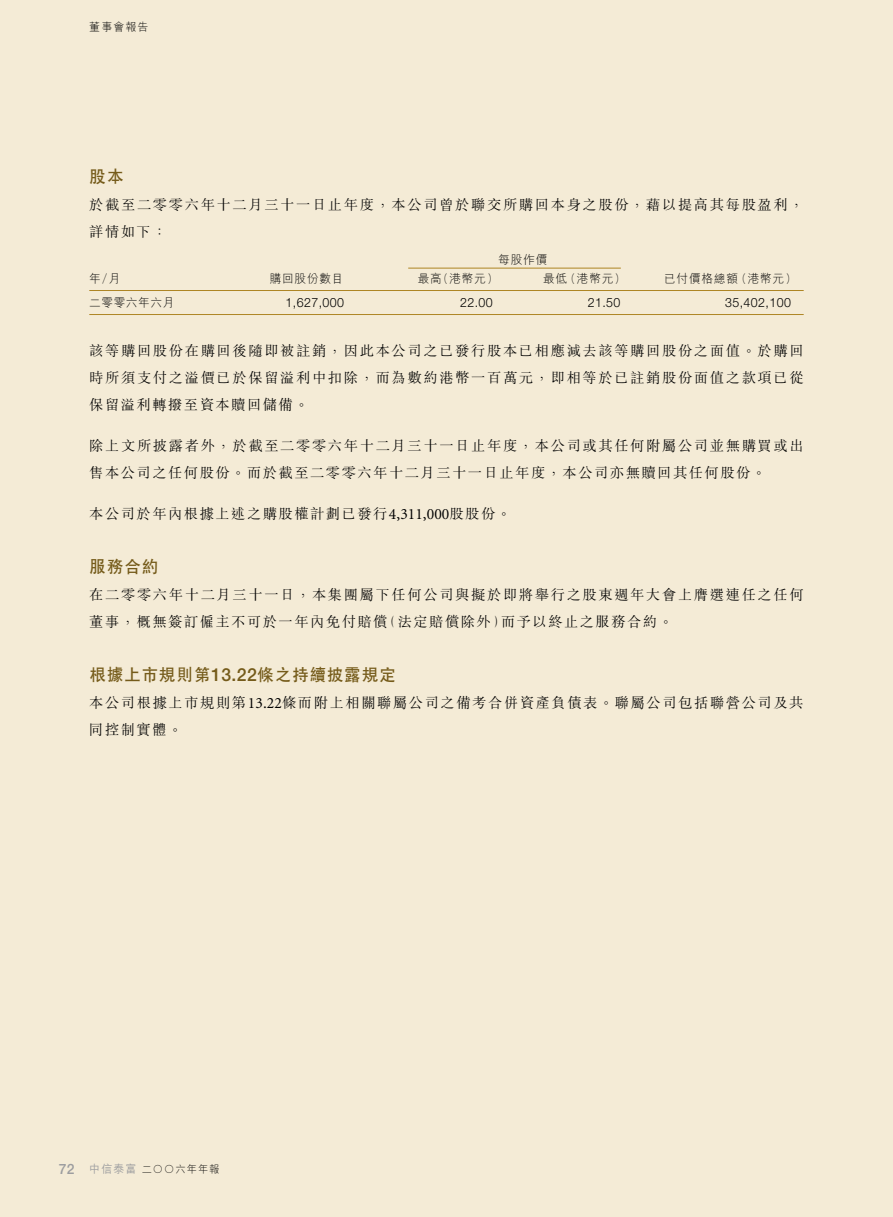
<style>
.page{position:relative;width:893px;height:1217px;background:#fff}
.page>*{position:absolute;margin:0;border:0;box-sizing:border-box;transform-origin:0 0}
.t1{font:700 17.25px "C Hei 2 HK";letter-spacing:.035em;color:#755b1a}
.t2{font:300 14.25px/27px "M Sung HK";letter-spacing:.115em;color:#000}
.t3{font:500 14.25px "Helvetica Neue";color:#9c9d9f}
.t4{font:300 12.75px "Helvetica Neue";letter-spacing:.03em;color:#000}
.t5{font:300 12px "M Hei HK";letter-spacing:.065em;color:#000}
.t6{font:300 12px "M Hei HK";letter-spacing:.045em;color:#000}
.t7{font:300 11.25px "M Hei HK";letter-spacing:.1em;color:#000}
.t8{font:300 10.5px "M Hei HK";color:#000}
.s1{font-family:"Minion MM";font-weight:400;font-size:15.75px}
.s2{font-family:"Helvetica Neue";font-weight:500;font-size:18px}
.s3{font-weight:500;font-size:11.25px;color:#9c9d9f}
</style>
<div class="page">
<div style="left:0;top:0;width:893px;height:1216px;background:#f4ebd6"></div>
<hr style="left:408px;top:268px;width:213px;height:1px;background:#ae8524">
<hr style="left:89px;top:290px;width:715px;height:1px;background:#ae8524">
<hr style="left:89px;top:314px;width:715px;height:1px;background:#ae8524">
<p class="t7" style="left:89px;top:19px;width:61px">董事會報告</p>
<p class="t1" style="left:89px;top:164px;width:36px">股本</p>
<p class="t2" style="left:89px;top:190px;width:716px">於截至二零零六年十二月三十一日止年度，本公司曾於聯交所購回本身之股份，藉以提高其每股盈利，詳情如下：</p>
<p class="t5" style="left:498px;top:251px;width:51px">每股作價</p>
<p class="t5" style="left:89px;top:270px;width:32px">年/月</p>
<p class="t5" style="left:270px;top:270px;width:75px">購回股份數目</p>
<p class="t5" style="left:418px;top:270px;width:76px">最高(港幣元)</p>
<p class="t5" style="left:543px;top:270px;width:79px">最低 (港幣元)</p>
<p class="t5" style="left:664px;top:270px;width:128px">已付價格總額 (港幣元)</p>
<p class="t6" style="left:89px;top:294px;width:86px">二零零六年六月</p>
<p class="t4" style="left:286px;top:294px;width:60px">1,627,000</p>
<p class="t4" style="left:460px;top:294px;width:34px">22.00</p>
<p class="t4" style="left:588px;top:294px;width:34px">21.50</p>
<p class="t4" style="left:725px;top:294px;width:67px">35,402,100</p>
<p class="t2" style="left:89px;top:337px;width:716px;text-align:justify">該等購回股份在購回後隨即被註銷，因此本公司之已發行股本已相應減去該等購回股份之面值。於購回時所須支付之溢價已於保留溢利中扣除，而為數約港幣一百萬元，即相等於已註銷股份面值之款項已從保留溢利轉撥至資本贖回儲備。</p>
<p class="t2" style="left:89px;top:431px;width:716px">除上文所披露者外，於截至二零零六年十二月三十一日止年度，本公司或其任何附屬公司並無購買或出售本公司之任何股份。而於截至二零零六年十二月三十一日止年度，本公司亦無贖回其任何股份。</p>
<p class="t2" style="left:89px;top:499px;width:423px">本公司於年內根據上述之購股權計劃已發行<span class="s1">4,311,000</span>股股份。</p>
<p class="t1" style="left:89px;top:553px;width:71px">服務合約</p>
<p class="t2" style="left:89px;top:580px;width:716px">在二零零六年十二月三十一日，本集團屬下任何公司與擬於即將舉行之股東週年大會上膺選連任之任何董事，概無簽訂僱主不可於一年內免付賠償(法定賠償除外)而予以終止之服務合約。</p>
<p class="t1" style="left:89px;top:661px;width:308px">根據上市規則第<span class="s2">13.22</span>條之持續披露規定</p>
<p class="t2" style="left:89px;top:688px;width:716px">本公司根據上市規則第<span class="s1">13.22</span>條而附上相關聯屬公司之備考合併資產負債表。聯屬公司包括聯營公司及共同控制實體。</p>
<p class="t3" style="left:59px;top:1160px;width:17px">72</p>
<p class="t8" style="left:89px;top:1161px;width:132px"><span class="s3">中信泰富</span> 二○○六年年報</p>
</div>
